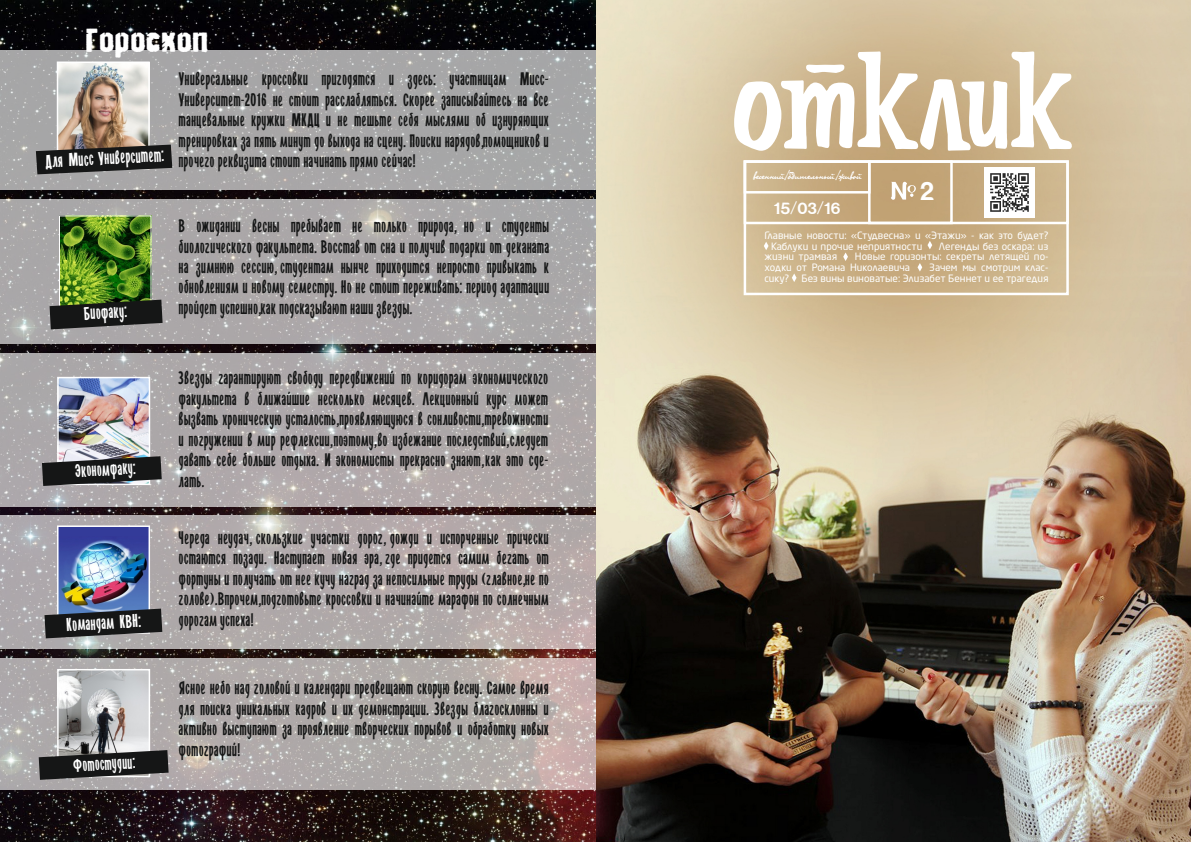
<style>
.page{position:relative;width:1191px;height:842px;background:#fff}
.page>*{position:absolute;margin:0;border:0;box-sizing:border-box;transform-origin:0 0}
.t1{font:47.5px "Structia War";color:#fff}
.t2{font:33.3px "Structia War";color:#fff}
.t3{font:500 25.5px "Doux";color:#fff}
.t4{font:500 16px "Doux";color:#fff}
.t5{font:15.2px "SVOBODA";color:#fff}
.t6{font:15px/20.5px "SVOBODA";color:#151616;text-align:justify}
.t7{font:15px "SVOBODA";color:#fff}
.t8{font:14.8px "SVOBODA";color:#fff}
.t9{font:10.4px "Olga CTT";color:#fff}
.t10{font:10px/10.7px "Neo Sans Cyr";color:#fff}
</style>
<div class="page">
<img style="left:0;top:0;width:1191px;height:842px">
<div style="left:0;top:199px;width:595px;height:145px;background:#fff;opacity:.65"></div>
<img style="left:61px;top:218px;width:88px;height:82px">
<div style="left:59px;top:216px;width:92px;height:107px;border:1px solid #fff"></div>
<div style="left:0;top:353px;width:595px;height:153px;background:#fff;opacity:.65"></div>
<div style="left:0;top:516px;width:595px;height:133px;background:#fff;opacity:.65"></div>
<div style="left:0;top:658px;width:595px;height:132px;background:#fff;opacity:.65"></div>
<div style="left:0;top:51px;width:595px;height:139px;background:#a7a6a7"></div>
<img style="left:60px;top:380px;width:87px;height:76px">
<div style="left:57px;top:377px;width:93px;height:108px;border:2px solid #fff"></div>
<svg style="left:42px;top:456px;width:120px;height:30px;background:#3e3f40"></svg>
<img style="left:60px;top:672px;width:87px;height:78px">
<div style="left:57px;top:669px;width:93px;height:108px;border:2px solid #fff"></div>
<svg style="left:50px;top:300px;width:113px;height:29px;background:#2d3129"></svg>
<div style="left:58px;top:526px;width:91px;height:107px;background:#333b99"></div>
<img style="left:60px;top:540px;width:87px;height:69px">
<div style="left:57px;top:525px;width:93px;height:109px;border:2px solid #fff"></div>
<svg style="left:44px;top:609px;width:118px;height:29px;background:#303337"></svg>
<img style="left:60px;top:65px;width:87px;height:80px">
<div style="left:57px;top:62px;width:93px;height:108px;border:2px solid #fff"></div>
<svg style="left:36px;top:145px;width:136px;height:29px;background:#32312f"></svg>
<svg style="left:39px;top:750px;width:130px;height:30px;background:#3c3c3c"></svg>
<svg style="left:734px;top:51px;width:338px;height:100px"></svg>
<div style="left:743px;top:160px;width:325px;height:135px;border:2px solid #fff"></div>
<div style="left:743px;top:160px;width:325px;height:64px;border:2px solid #fff"></div>
<div style="left:868px;top:160px;width:84px;height:64px;border:2px solid #fff"></div>
<div style="left:743px;top:160px;width:127px;height:34px;border:2px solid #fff"></div>
<svg style="left:891px;top:182px;width:25px;height:18px"></svg>
<svg style="left:764px;top:242px;width:4px;height:8px"></svg>
<img style="left:984px;top:167px;width:51px;height:50px">
<svg style="left:927px;top:241px;width:5px;height:8px"></svg>
<svg style="left:843px;top:252px;width:5px;height:9px"></svg>
<svg style="left:917px;top:263px;width:5px;height:9px"></svg>
<svg style="left:792px;top:274px;width:4px;height:8px"></svg>
<h1 class="t1" style="left:75px;top:16px;width:177px">Гороскоп</h1>
<h2 class="t2" style="left:85px;top:27px;width:124px">Гороскоп</h2>
<p class="t5" style="left:45px;top:151px;width:121px;rotate:-3deg">Для Мисс Университет:</p>
<p class="t6" style="left:179px;top:69px;width:372px">Универсальные кроссовки пригодятся и здесь: участницам Мисс-Университет-2016 не стоит расслабляться. Скорее записывайтесь на все танцевальные кружки МКДЦ и не тешьте себя мыслями об изнуряющих тренировках за пять минут до выхода на сцену. Поиски нарядов,помощников и прочего реквизита стоит начинать прямо сейчас!</p>
<p class="t5" style="left:83px;top:303px;width:45px;rotate:-3deg">Биофаку:</p>
<p class="t6" style="left:179px;top:216px;width:372px">В ожидании весны пребывает не только природа, но и студенты биологического факультета. Восстав от сна и получив подарки от деканата на зимнюю сессию, студентам нынче приходится непросто привыкать к обновлениям и новому семестру. Но не стоит переживать: период адаптации пройдет успешно,как подсказывают наши звезды.</p>
<p class="t7" style="left:74px;top:461px;width:63px;rotate:-3deg">Экономфаку:</p>
<p class="t5" style="left:66px;top:614px;width:76px;rotate:-3deg">Командам КВН:</p>
<p class="t8" style="left:73px;top:756px;width:64px;rotate:-3deg">Фотостудии:</p>
<p class="t6" style="left:179px;top:368px;width:371px">Звезды гарантируют свободу передвижений по коридорам экономического факультета в ближайшие несколько месяцев. Лекционный курс может вызвать хроническую усталость,проявляющуюся в сонливости,тревожности и погружении в мир рефлексии,поэтому,во избежание последствий,следует давать себе больше отдыха. И экономисты прекрасно знают,как это сде&shy;лать.</p>
<p class="t6" style="left:179px;top:528px;width:372px">Череда неудач, скользкие участки дорог, дожди и испорченные прически остаются позади. Наступает новая эра, где придется самим бегать от фортуны и получать от нее кучу наград за непосильные труды (главное,не по голове).Впрочем,подготовьте кроссовки и начинайте марафон по солнечным дорогам успеха!</p>
<p class="t6" style="left:179px;top:678px;width:372px">Ясное небо над головой и календари предвещают скорую весну. Самое время для поиска уникальных кадров и их демонстрации. Звезды благосклонны и активно выступают за проявление творческих порывов и обработку новых фотографий!</p>
<p class="t9" style="left:753px;top:170px;width:110px">весенний/бдительный/живой</p>
<h3 class="t3" style="left:920px;top:180px;width:15px">2</h3>
<p class="t4" style="left:774px;top:201px;width:68px">15/03/16</p>
<p class="t10" style="left:771px;top:231px;width:279px;text-indent:-7px">Главные новости: «Студвесна» и «Этажи» - как это будет?<br>Каблуки и прочие неприятности</p>
<p class="t10" style="left:939px;top:241px;width:111px">Легенды без оскара: из</p>
<p class="t10" style="left:764px;top:252px;width:286px;text-indent:91px">Новые горизонты: секреты летящей по&shy;ходки от Романа Николаевича</p>
<p class="t10" style="left:764px;top:252px;width:74px">жизни трамвая</p>
<p class="t10" style="left:764px;top:263px;width:286px;text-align:right">Зачем мы смотрим клас-<br>сику? Без вины виноватые: Элизабет Беннет и ее трагедия</p>
</div>
